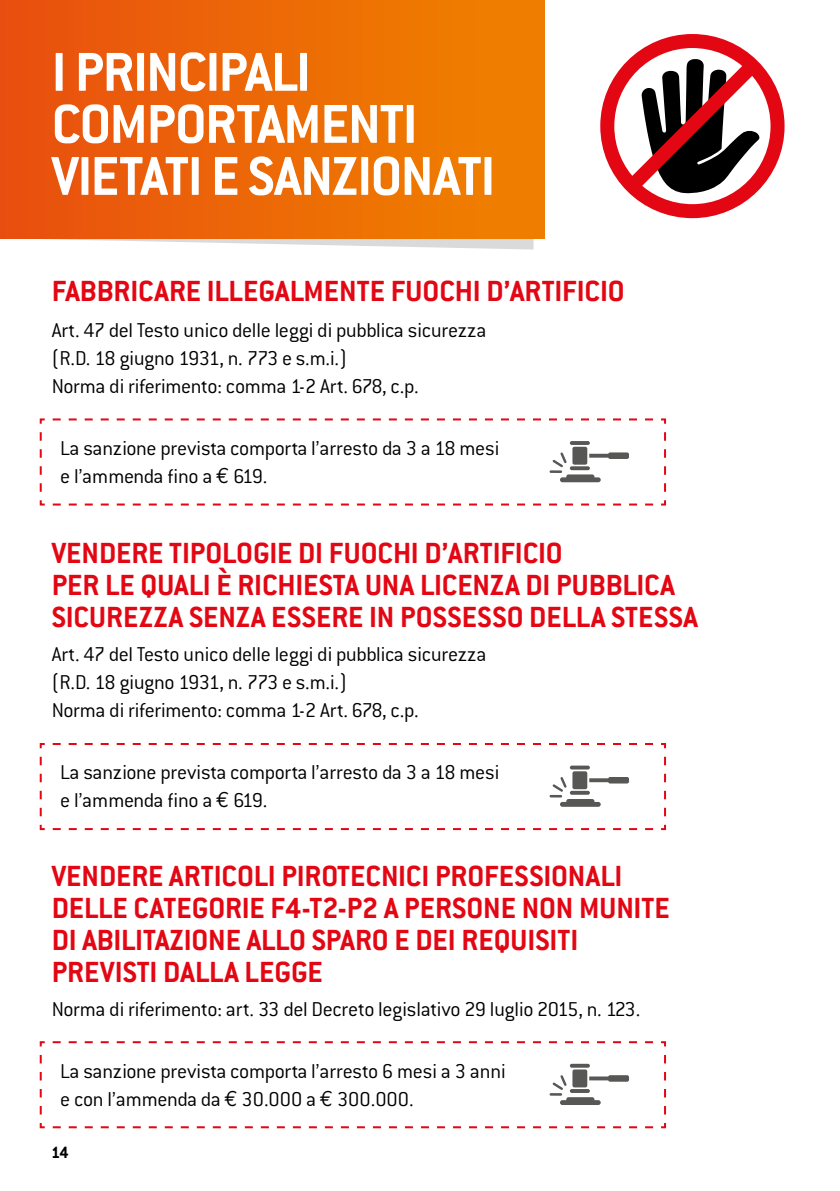
<style>
.page{position:relative;width:840px;height:1191px;background:#fff}
.page>*{position:absolute;margin:0;border:0;box-sizing:border-box;transform-origin:0 0}
.t1{font:700 60px/52px "Conduit ITC";letter-spacing:-.02em;color:#fff}
.t2{font:700 32px/32px "Conduit ITC";color:#e30613}
.t3{font:300 22px/28px "Conduit ITC";letter-spacing:-.015em;color:#000}
.t4{font:700 18px "Conduit ITC";color:#000}
.s1{font-family:"Euro Mono";font-weight:400}
</style>
<div class="page">
<svg style="left:0;top:238px;width:533px;height:11px"></svg>
<div style="left:0;top:0;width:544px;height:238px;background:linear-gradient(to right,#e94f0f,#f08200)"></div>
<svg style="left:600px;top:34px;width:185px;height:185px"></svg>
<svg style="left:39px;top:418px;width:627px;height:88px"></svg>
<div style="left:572px;top:447px;width:15px;height:18px;background:#575756;border-radius:2px"></div>
<hr style="left:569px;top:441px;width:20px;height:4px;background:#575756;border-radius:2px">
<svg style="left:549px;top:452px;width:79px;height:30px"></svg>
<svg style="left:39px;top:743px;width:627px;height:88px"></svg>
<div style="left:572px;top:771px;width:15px;height:18px;background:#575756;border-radius:2px"></div>
<svg style="left:569px;top:765px;width:20px;height:4px"></svg>
<svg style="left:549px;top:777px;width:79px;height:30px"></svg>
<svg style="left:39px;top:1041px;width:627px;height:88px"></svg>
<div style="left:572px;top:1069px;width:15px;height:18px;background:#575756;border-radius:2px"></div>
<svg style="left:569px;top:1063px;width:20px;height:4px"></svg>
<svg style="left:549px;top:1075px;width:79px;height:30px"></svg>
<h1 class="t1" style="left:52px;top:45px;width:445px">I PRINCIPALI<br>COMPORTAMENTI<br>VIETATI E SANZIONATI</h1>
<h2 class="t2" style="left:52px;top:274px;width:574px">FABBRICARE ILLEGALMENTE FUOCHI D’ARTIFICIO</h2>
<p class="t3" style="left:52px;top:316px;width:436px">Art. 47 del Testo unico delle leggi di pubblica sicurezza (R.D. 18 giugno 1931, n. 773 e s.m.i.)<br>Norma di riferimento: comma 1-2 Art. 678, c.p.</p>
<p class="t3" style="left:60px;top:434px;width:440px">La sanzione prevista comporta l’arresto da 3 a 18 mesi e l’ammenda fino a <span class="s1">€</span> 619.</p>
<h2 class="t2" style="left:52px;top:536px;width:647px">VENDERE TIPOLOGIE DI FUOCHI D’ARTIFICIO<br>PER LE QUALI È RICHIESTA UNA LICENZA DI PUBBLICA<br>SICUREZZA SENZA ESSERE IN POSSESSO DELLA STESSA</h2>
<p class="t3" style="left:52px;top:640px;width:436px">Art. 47 del Testo unico delle leggi di pubblica sicurezza (R.D. 18 giugno 1931, n. 773 e s.m.i.)<br>Norma di riferimento: comma 1-2 Art. 678, c.p.</p>
<p class="t3" style="left:60px;top:758px;width:440px">La sanzione prevista comporta l’arresto da 3 a 18 mesi e l’ammenda fino a <span class="s1">€</span> 619.</p>
<h2 class="t2" style="left:52px;top:859px;width:619px">VENDERE ARTICOLI PIROTECNICI PROFESSIONALI DELLE CATEGORIE F4-T2-P2 A PERSONE NON MUNITE DI ABILITAZIONE ALLO SPARO E DEI REQUISITI PREVISTI DALLA LEGGE</h2>
<p class="t3" style="left:52px;top:994px;width:590px">Norma di riferimento: art. 33 del Decreto legislativo 29 luglio 2015, n. 123.</p>
<p class="t3" style="left:60px;top:1056px;width:447px">La sanzione prevista comporta l’arresto 6 mesi a 3 anni e con l’ammenda da <span class="s1">€</span> 30.000 a <span class="s1">€</span> 300.000.</p>
<p class="t4" style="left:51px;top:1142px;width:19px">14</p>
</div>
